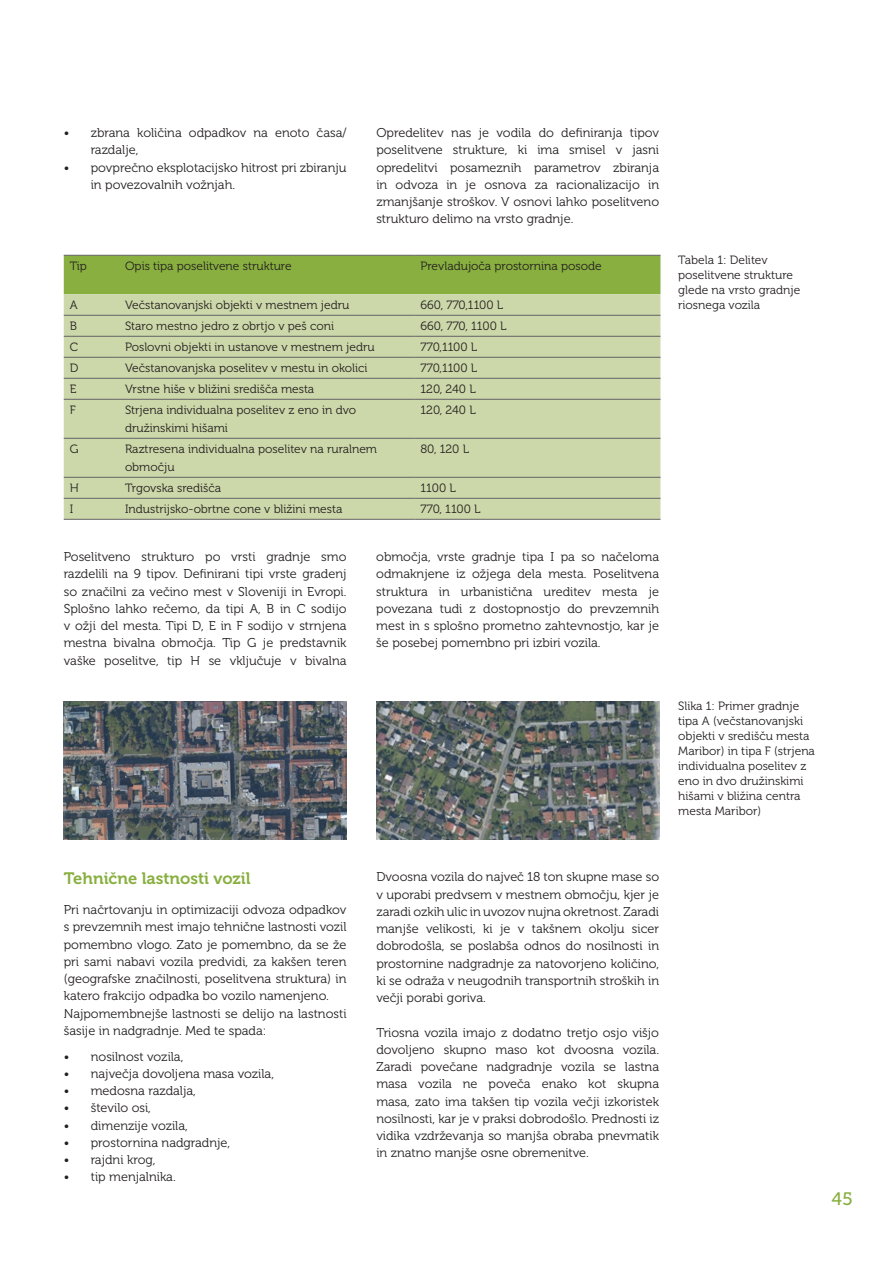
<style>
.page{position:relative;width:893px;height:1263px;background:#fff}
.page>*{position:absolute;margin:0;border:0;box-sizing:border-box;transform-origin:0 0}
.t1{font:18px "Museo Slab 500";color:#88af3f}
.t2{font:16.5px "Museo 700";color:#88af3f}
.t3{font:12.75px/17.2px "Museo 300";color:#231f20;text-align:justify}
.t4{font:12px/15px "Museo 300";color:#231f20}
</style>
<div class="page">
<div style="left:64px;top:256px;width:596px;height:38px;background:#88af3f"></div>
<div style="left:64px;top:294px;width:596px;height:225px;background:#ccd8a9"></div>
<hr style="left:64px;top:315px;width:55px;height:1px;background:#636366">
<hr style="left:119px;top:315px;width:296px;height:1px;background:#636366">
<hr style="left:415px;top:315px;width:245px;height:1px;background:#636366">
<hr style="left:64px;top:336px;width:55px;height:1px;background:#636366">
<hr style="left:119px;top:336px;width:296px;height:1px;background:#636366">
<hr style="left:415px;top:336px;width:245px;height:1px;background:#636366">
<hr style="left:64px;top:357px;width:55px;height:1px;background:#636366">
<hr style="left:119px;top:357px;width:296px;height:1px;background:#636366">
<hr style="left:415px;top:357px;width:245px;height:1px;background:#636366">
<hr style="left:64px;top:378px;width:55px;height:1px;background:#636366">
<hr style="left:119px;top:378px;width:296px;height:1px;background:#636366">
<hr style="left:415px;top:378px;width:245px;height:1px;background:#636366">
<hr style="left:64px;top:399px;width:55px;height:1px;background:#636366">
<hr style="left:64px;top:438px;width:55px;height:1px;background:#636366">
<hr style="left:64px;top:477px;width:55px;height:1px;background:#636366">
<hr style="left:64px;top:498px;width:55px;height:1px;background:#636366">
<hr style="left:64px;top:519px;width:55px;height:1px;background:#636366">
<hr style="left:119px;top:399px;width:296px;height:1px;background:#636366">
<hr style="left:119px;top:438px;width:296px;height:1px;background:#636366">
<hr style="left:119px;top:477px;width:296px;height:1px;background:#636366">
<hr style="left:119px;top:498px;width:296px;height:1px;background:#636366">
<hr style="left:119px;top:519px;width:296px;height:1px;background:#636366">
<hr style="left:415px;top:399px;width:245px;height:1px;background:#636366">
<hr style="left:415px;top:438px;width:245px;height:1px;background:#636366">
<hr style="left:415px;top:477px;width:245px;height:1px;background:#636366">
<hr style="left:415px;top:498px;width:245px;height:1px;background:#636366">
<hr style="left:415px;top:519px;width:245px;height:1px;background:#636366">
<hr style="left:64px;top:255px;width:55px;height:1px;background:#636366">
<hr style="left:119px;top:255px;width:296px;height:1px;background:#636366">
<hr style="left:415px;top:255px;width:245px;height:1px;background:#636366">
<img style="left:64px;top:701px;width:283px;height:138px">
<img style="left:376px;top:701px;width:283px;height:138px">
<p class="t3" style="left:91px;top:124px;width:257px;text-indent:-27px">• zbrana količina odpadkov na enoto časa/ razdalje,</p>
<p class="t3" style="left:91px;top:159px;width:257px;text-indent:-27px">• povprečno eksplotacijsko hitrost pri zbiranju in povezovalnih vožnjah.</p>
<p class="t3" style="left:376px;top:124px;width:284px">Opredelitev nas je vodila do definiranja tipov poselitvene strukture, ki ima smisel v jasni opredelitvi posameznih parametrov zbiranja in odvoza in je osnova za racionalizacijo in zmanjšanje stroškov. V osnovi lahko poselitveno strukturo delimo na vrsto gradnje.</p>
<p class="t4" style="left:70px;top:259px;width:19px">Tip</p>
<p class="t4" style="left:125px;top:259px;width:168px">Opis tipa poselitvene strukture</p>
<p class="t4" style="left:421px;top:259px;width:183px">Prevladujoča prostornina posode</p>
<p class="t4" style="left:70px;top:298px;width:9px">A</p>
<p class="t4" style="left:125px;top:298px;width:226px">Večstanovanjski objekti v mestnem jedru</p>
<p class="t4" style="left:421px;top:298px;width:84px">660, 770,1100 L</p>
<p class="t4" style="left:70px;top:319px;width:9px">B</p>
<p class="t4" style="left:125px;top:319px;width:210px">Staro mestno jedro z obrtjo v peš coni</p>
<p class="t4" style="left:421px;top:319px;width:87px">660, 770, 1100 L</p>
<p class="t4" style="left:70px;top:340px;width:10px">C</p>
<p class="t4" style="left:125px;top:340px;width:251px">Poslovni objekti in ustanove v mestnem jedru</p>
<p class="t4" style="left:421px;top:340px;width:58px">770,1100 L</p>
<p class="t4" style="left:70px;top:361px;width:10px">D</p>
<p class="t4" style="left:125px;top:361px;width:244px">Večstanovanjska poselitev v mestu in okolici</p>
<p class="t4" style="left:421px;top:361px;width:58px">770,1100 L</p>
<p class="t4" style="left:70px;top:382px;width:8px">E</p>
<p class="t4" style="left:125px;top:382px;width:191px">Vrstne hiše v bližini središča mesta</p>
<p class="t4" style="left:421px;top:382px;width:57px">120, 240 L</p>
<p class="t4" style="left:70px;top:403px;width:7px">F</p>
<p class="t4" style="left:125px;top:401px;width:233px;line-height:18px">Strjena individualna poselitev z eno in dvo družinskimi hišami</p>
<p class="t4" style="left:421px;top:403px;width:57px">120, 240 L</p>
<p class="t4" style="left:70px;top:442px;width:10px">G</p>
<p class="t4" style="left:125px;top:440px;width:254px;line-height:18px">Raztresena individualna poselitev na ruralnem območju</p>
<p class="t4" style="left:421px;top:442px;width:50px">80, 120 L</p>
<p class="t4" style="left:70px;top:481px;width:11px">H</p>
<p class="t4" style="left:125px;top:481px;width:98px">Trgovska središča</p>
<p class="t4" style="left:421px;top:481px;width:37px">1100 L</p>
<p class="t4" style="left:70px;top:502px;width:5px">I</p>
<p class="t4" style="left:125px;top:502px;width:219px">Industrijsko-obrtne cone v bližini mesta</p>
<p class="t4" style="left:421px;top:502px;width:62px">770, 1100 L</p>
<p class="t3" style="left:64px;top:548px;width:284px">Poselitveno strukturo po vrsti gradnje smo razdelili na 9 tipov. Definirani tipi vrste gradenj so značilni za večino mest v Sloveniji in Evropi.<br>Splošno lahko rečemo, da tipi A, B in C sodijo v ožji del mesta. Tipi D, E in F sodijo v strnjena mestna bivalna območja. Tip G je predstavnik vaške poselitve, tip H se vključuje v bivalna</p>
<p class="t3" style="left:376px;top:548px;width:284px">območja, vrste gradnje tipa I pa so načeloma odmaknjene iz ožjega dela mesta. Poselitvena struktura in urbanistična ureditev mesta je povezana tudi z dostopnostjo do prevzemnih mest in s splošno prometno zahtevnostjo, kar je še posebej pomembno pri izbiri vozila.</p>
<p class="t4" style="left:678px;top:252px;width:123px">Tabela 1: Delitev poselitvene strukture glede na vrsto gradnje riosnega vozila</p>
<p class="t4" style="left:678px;top:699px;width:138px">Slika 1: Primer gradnje tipa A (večstanovanjski objekti v središču mesta<br>Maribor) in tipa F (strjena individualna poselitev z eno in dvo družinskimi hišami v bližina centra mesta Maribor)</p>
<p class="t2" style="left:64px;top:869px;width:188px">Tehnične lastnosti vozil</p>
<p class="t3" style="left:64px;top:901px;width:284px;text-align:left">Pri načrtovanju in optimizaciji odvoza odpadkov s prevzemnih mest imajo tehnične lastnosti vozil pomembno vlogo. Zato je pomembno, da se že pri sami nabavi vozila predvidi, za kakšen teren (geografske značilnosti, poselitvena struktura) in katero frakcijo odpadka bo vozilo namenjeno.<br>Najpomembnejše lastnosti se delijo na lastnosti šasije in nadgradnje. Med te spada:</p>
<p class="t3" style="left:64px;top:1048px;width:121px">• nosilnost vozila,</p>
<p class="t3" style="left:64px;top:1065px;width:212px">• največja dovoljena masa vozila,</p>
<p class="t3" style="left:64px;top:1082px;width:134px">• medosna razdalja,</p>
<p class="t3" style="left:64px;top:1100px;width:89px">• število osi,</p>
<p class="t3" style="left:64px;top:1117px;width:126px">• dimenzije vozila,</p>
<p class="t3" style="left:64px;top:1134px;width:168px">• prostornina nadgradnje,</p>
<p class="t3" style="left:64px;top:1151px;width:93px">• rajdni krog,</p>
<p class="t3" style="left:64px;top:1169px;width:114px">• tip menjalnika.</p>
<p class="t3" style="left:376px;top:868px;width:284px">Dvoosna vozila do največ 18 ton skupne mase so v uporabi predvsem v mestnem območju, kjer je zaradi ozkih ulic in uvozov nujna okretnost. Zaradi manjše velikosti, ki je v takšnem okolju sicer dobrodošla, se poslabša odnos do nosilnosti in prostornine nadgradnje za natovorjeno količino, ki se odraža v neugodnih transportnih stroških in večji porabi goriva.</p>
<p class="t3" style="left:376px;top:1024px;width:284px">Triosna vozila imajo z dodatno tretjo osjo višjo dovoljeno skupno maso kot dvoosna vozila.<br>Zaradi povečane nadgradnje vozila se lastna masa vozila ne poveča enako kot skupna masa, zato ima takšen tip vozila večji izkoristek nosilnosti, kar je v praksi dobrodošlo. Prednosti iz vidika vzdrževanja so manjša obraba pnevmatik in znatno manjše osne obremenitve.</p>
<h1 class="t1" style="left:832px;top:1189px;width:22px">45</h1>
</div>
